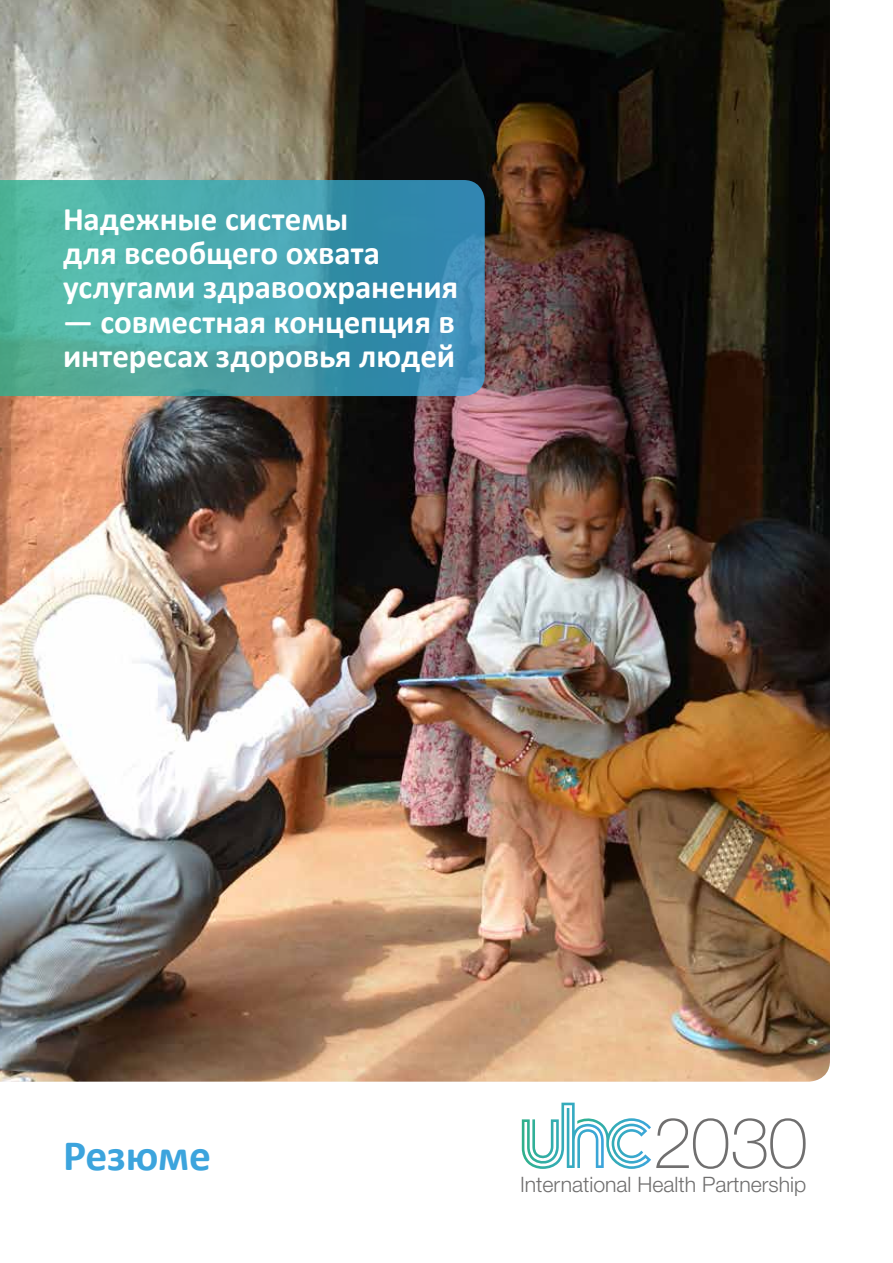
<style>
.page{position:relative;width:893px;height:1263px;background:#fff}
.page>*{position:absolute;margin:0;border:0;box-sizing:border-box;transform-origin:0 0}
.t1{font:100 70.8px "Helvetica Neue";color:#706f6f}
.t2{font:700 43.5px "Calibri";letter-spacing:-.005em;color:#3ca4dd}
.t3{font:700 33px/34.5px "Calibri";color:#fff}
.t4{font:300 21.3px "Helvetica Neue";color:#706f6f}
</style>
<div class="page">
<img style="left:0;top:0;width:830px;height:1082px">
<svg style="left:0;top:180px;width:485px;height:216px"></svg>
<svg style="left:522px;top:1103px;width:129px;height:66px"></svg>
<p class="t3" style="left:63px;top:201px;width:397px">Надежные системы<br>для всеобщего охвата услугами здравоохранения</p>
<p class="t3" style="left:63px;top:305px;width:394px">— совместная концепция в интересах здоровья людей</p>
<h2 class="t2" style="left:63px;top:1127px;width:149px">Резюме</h2>
<h1 class="t1" style="left:653px;top:1089px;width:156px">2030</h1>
<p class="t4" style="left:520px;top:1167px;width:288px">International Health Partnership</p>
</div>
